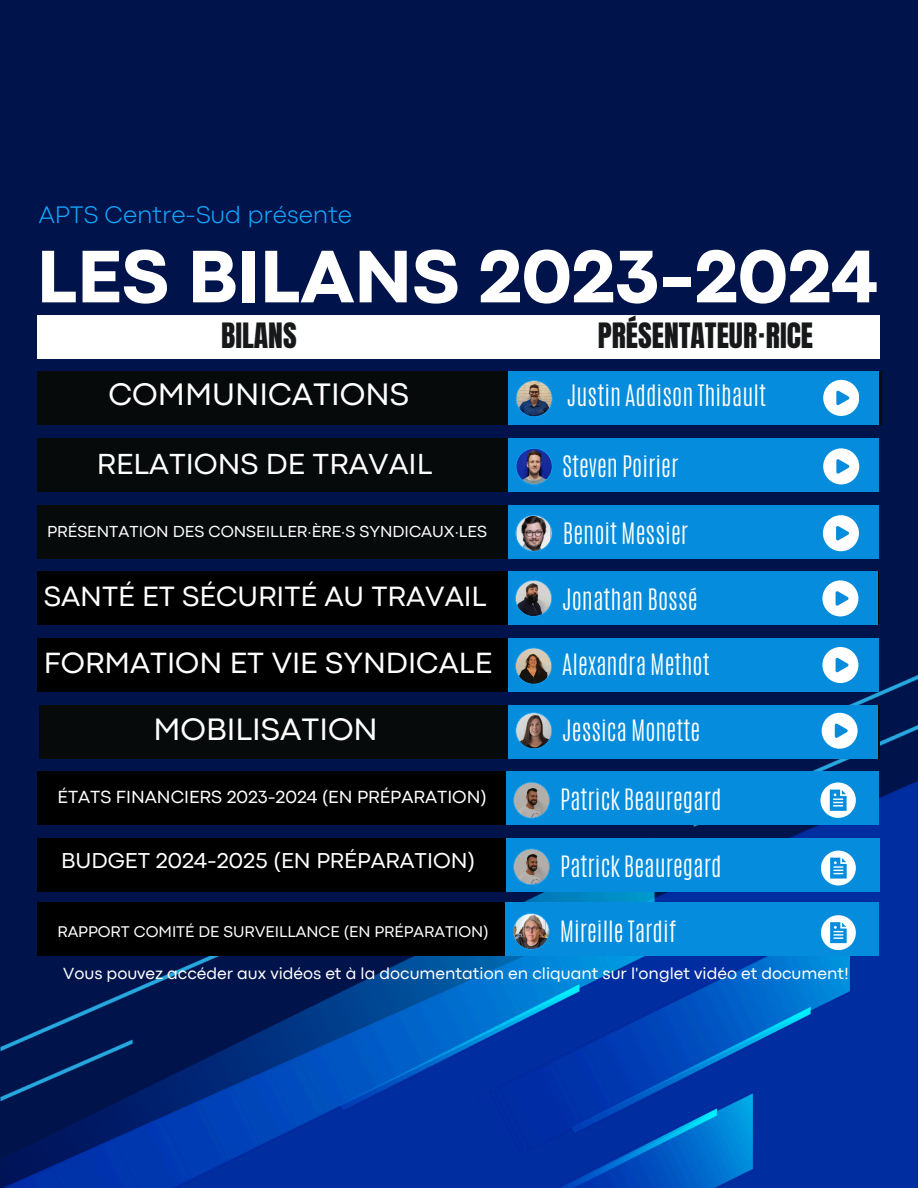
<style>
.page{position:relative;width:918px;height:1188px;background:#00134b}
.page>*{position:absolute;margin:0;border:0;box-sizing:border-box;transform-origin:0 0}
.t1{font:800 77.7px "Codec Pro";color:#fff}
.t2{font:32.55px "Codec Pro";color:#fff}
.t3{font:32.4px "Codec Pro";color:#fff}
.t4{font:30.6px "Codec Pro";color:#fff}
.t5{font:30.3px "Codec Pro";color:#fff}
.t6{font:29.7px "Anton";color:#17181a}
.t7{font:29.1px "Codec Pro";color:#fff}
.t8{font:300 24.9px "Codec Pro";color:#12a8ff}
.t9{font:300 24.75px "Antonio";color:#fff}
.t10{font:300 24.75px "Antonio";color:#fefffd}
.t11{font:300 24.6px "Antonio";color:#fefffd}
.t12{font:300 24.6px "Antonio";color:#fff}
.t13{font:22.5px "Codec Pro";color:#fff}
.t14{font:18.3px "Codec Pro";color:#fff}
.t15{font:16.8px "Codec Pro";color:#fff}
.t16{font:16.65px "Codec Pro";color:#fff}
.t17{font:16.2px "Codec Pro";color:#fff}
</style>
<div class="page">
<div style="left:37px;top:315px;width:842px;height:44px;background:#fff"></div>
<div style="left:37px;top:372px;width:844px;height:53px;background:#070a0a"></div>
<div style="left:508px;top:372px;width:371px;height:53px;background:#068cdc"></div>
<svg style="left:516px;top:380px;width:36px;height:37px"></svg>
<svg style="left:823px;top:380px;width:36px;height:36px"></svg>
<div style="left:37px;top:439px;width:842px;height:53px;background:#070a0a"></div>
<div style="left:508px;top:439px;width:371px;height:53px;background:#068cdc"></div>
<svg style="left:516px;top:448px;width:36px;height:37px"></svg>
<svg style="left:823px;top:448px;width:36px;height:36px"></svg>
<img style="left:0;top:675px;width:918px;height:513px">
<div style="left:37px;top:572px;width:841px;height:53px;background:#000"></div>
<div style="left:508px;top:572px;width:370px;height:53px;background:#068cdc"></div>
<svg style="left:515px;top:580px;width:37px;height:36px"></svg>
<svg style="left:822px;top:580px;width:36px;height:36px"></svg>
<div style="left:37px;top:638px;width:841px;height:54px;background:#000"></div>
<div style="left:508px;top:638px;width:370px;height:54px;background:#068cdc"></div>
<svg style="left:515px;top:648px;width:37px;height:36px"></svg>
<svg style="left:822px;top:647px;width:36px;height:36px"></svg>
<div style="left:37px;top:771px;width:837px;height:54px;background:#000"></div>
<div style="left:506px;top:772px;width:373px;height:53px;background:#068cdc"></div>
<svg style="left:513px;top:782px;width:37px;height:37px"></svg>
<div style="left:39px;top:705px;width:840px;height:53px;background:#070a0a"></div>
<div style="left:508px;top:705px;width:369px;height:53px;background:#068cdc"></div>
<svg style="left:515px;top:712px;width:37px;height:37px"></svg>
<svg style="left:822px;top:713px;width:36px;height:36px"></svg>
<div style="left:37px;top:838px;width:837px;height:53px;background:#000"></div>
<div style="left:506px;top:838px;width:373px;height:54px;background:#068cdc"></div>
<svg style="left:513px;top:849px;width:37px;height:36px"></svg>
<svg style="left:821px;top:851px;width:35px;height:34px"></svg>
<svg style="left:820px;top:783px;width:35px;height:34px"></svg>
<div style="left:37px;top:903px;width:837px;height:53px;background:#000"></div>
<div style="left:505px;top:903px;width:373px;height:53px;background:#068cdc"></div>
<svg style="left:513px;top:913px;width:37px;height:37px"></svg>
<svg style="left:821px;top:915px;width:35px;height:35px"></svg>
<div style="left:37px;top:505px;width:842px;height:54px;background:#070a0a"></div>
<div style="left:508px;top:505px;width:371px;height:54px;background:#068cdc"></div>
<svg style="left:515px;top:515px;width:37px;height:37px"></svg>
<svg style="left:823px;top:515px;width:36px;height:36px"></svg>
<h5 class="t8" style="left:39px;top:206px;width:315px">APTS Centre-Sud présente</h5>
<h1 class="t1" style="left:37px;top:249px;width:842px">LES BILANS 2023-2024</h1>
<p class="t6" style="left:221px;top:315px;width:77px">BILANS</p>
<h2 class="t6" style="left:598px;top:315px;width:217px">PRÉSENTATEUR∙RICE</h2>
<h2 class="t2" style="left:108px;top:383px;width:302px">COMMUNICATIONS</h2>
<h6 class="t9" style="left:567px;top:378px;width:201px">Justin Addison Thibault</h6>
<p class="t5" style="left:97px;top:453px;width:337px">RELATIONS DE TRAVAIL</p>
<p class="t9" style="left:562px;top:449px;width:118px">Steven Poirier</p>
<p class="t16" style="left:47px;top:525px;width:441px">PRÉSENTATION DES CONSEILLER∙ÈRE∙S SYNDICAUX∙LES</p>
<h5 class="t10" style="left:563px;top:516px;width:127px">Benoit Messier</h5>
<p class="t7" style="left:44px;top:586px;width:445px">SANTÉ ET SÉCURITÉ AU TRAVAIL</p>
<h5 class="t12" style="left:562px;top:582px;width:137px">Jonathan Bossé</h5>
<p class="t4" style="left:44px;top:652px;width:450px">FORMATION ET VIE SYNDICALE</p>
<p class="t12" style="left:562px;top:647px;width:149px">Alexandra Methot</p>
<p class="t3" style="left:154px;top:718px;width:226px">MOBILISATION</p>
<h5 class="t12" style="left:562px;top:713px;width:139px">Jessica Monette</h5>
<p class="t14" style="left:58px;top:791px;width:431px">ÉTATS FINANCIERS 2023-2024 (EN PRÉPARATION)</p>
<h5 class="t13" style="left:61px;top:852px;width:416px">BUDGET 2024-2025 (EN PRÉPARATION)</h5>
<h6 class="t17" style="left:57px;top:926px;width:433px">RAPPORT COMITÉ DE SURVEILLANCE (EN PRÉPARATION)</h6>
<h3 class="t11" style="left:560px;top:782px;width:163px">Patrick Beauregard</h3>
<p class="t11" style="left:560px;top:849px;width:163px">Patrick Beauregard</p>
<h5 class="t11" style="left:560px;top:913px;width:118px">Mireille Tardif</h5>
<p class="t15" style="left:63px;top:967px;width:787px">Vous pouvez accéder aux vidéos et à la documentation en cliquant sur l'onglet vidéo et document!</p>
</div>
